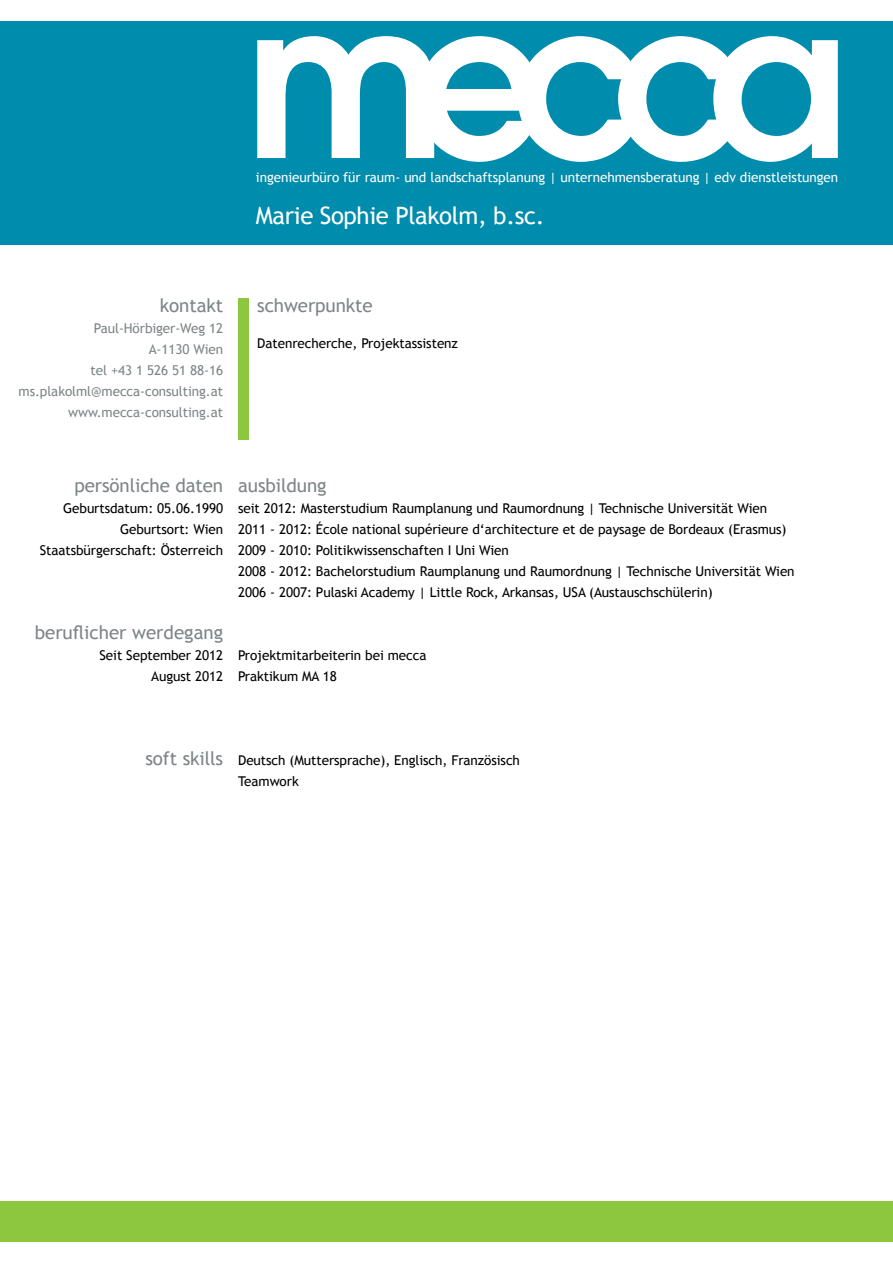
<style>
.page{position:relative;width:893px;height:1263px;background:#fff}
.page>*{position:absolute;margin:0;border:0;box-sizing:border-box;transform-origin:0 0}
.t1{font:24px "Trebuchet MS";letter-spacing:-.015em;color:#fff}
.t2{font:18.75px "Trebuchet MS";letter-spacing:-.005em;color:#7e8587}
.t3{font:13.5px/21px "Trebuchet MS";letter-spacing:-.005em;color:#000}
.t4{font:13.5px/21px "Trebuchet MS";letter-spacing:-.005em;color:#7e8587;text-align:right}
.t5{font:13.5px "Trebuchet MS";letter-spacing:-.005em;color:#fff}
</style>
<div class="page">
<div style="left:0;top:21px;width:893px;height:224px;background:#008cac"></div>
<svg style="left:257px;top:36px;width:581px;height:126px"></svg>
<div style="left:0;top:1201px;width:893px;height:41px;background:#8dc63f"></div>
<div style="left:238px;top:298px;width:11px;height:141px;background:#8dc63f"></div>
<p class="t5" style="left:256px;top:169px;width:584px">ingenieurbüro für raum- und landschaftsplanung | unternehmensberatung | edv dienstleistungen</p>
<h1 class="t1" style="left:256px;top:201px;width:290px">Marie Sophie Plakolm, b.sc.</h1>
<h2 class="t2" style="left:160px;top:294px;width:65px">kontakt</h2>
<p class="t4" style="left:19px;top:317px;width:206px">Paul-Hörbiger-Weg 12<br>A-1130 Wien<br>tel +43 1 526 51 88-16 ms.plakolml@mecca-consulting.at www.mecca-consulting.at</p>
<h2 class="t2" style="left:257px;top:294px;width:117px">schwerpunkte</h2>
<p class="t3" style="left:257px;top:332px;width:202px">Datenrecherche, Projektassistenz</p>
<h2 class="t2" style="left:74px;top:474px;width:150px">persönliche daten</h2>
<p class="t3" style="left:40px;top:498px;width:185px;text-align:right">Geburtsdatum: 05.06.1990<br>Geburtsort: Wien<br>Staatsbürgerschaft: Österreich</p>
<h2 class="t2" style="left:35px;top:621px;width:190px">beruflicher werdegang</h2>
<p class="t3" style="left:100px;top:645px;width:125px;text-align:right">Seit September 2012<br>August 2012</p>
<h2 class="t2" style="left:238px;top:474px;width:90px">ausbildung</h2>
<p class="t3" style="left:238px;top:498px;width:558px">seit 2012: Masterstudium Raumplanung und Raumordnung | Technische Universität Wien 2011 - 2012: École national supérieure d‘architecture et de paysage de Bordeaux (Erasmus)<br>2009 - 2010: Politikwissenschaften I Uni Wien<br>2008 - 2012: Bachelorstudium Raumplanung und Raumordnung | Technische Universität Wien 2006 - 2007: Pulaski Academy | Little Rock, Arkansas, USA (Austauschschülerin)</p>
<p class="t3" style="left:238px;top:645px;width:190px">Projektmitarbeiterin bei mecca<br>Praktikum MA 18</p>
<h2 class="t2" style="left:145px;top:747px;width:79px">soft skills</h2>
<p class="t3" style="left:238px;top:750px;width:283px">Deutsch (Muttersprache), Englisch, Französisch<br>Teamwork</p>
</div>
